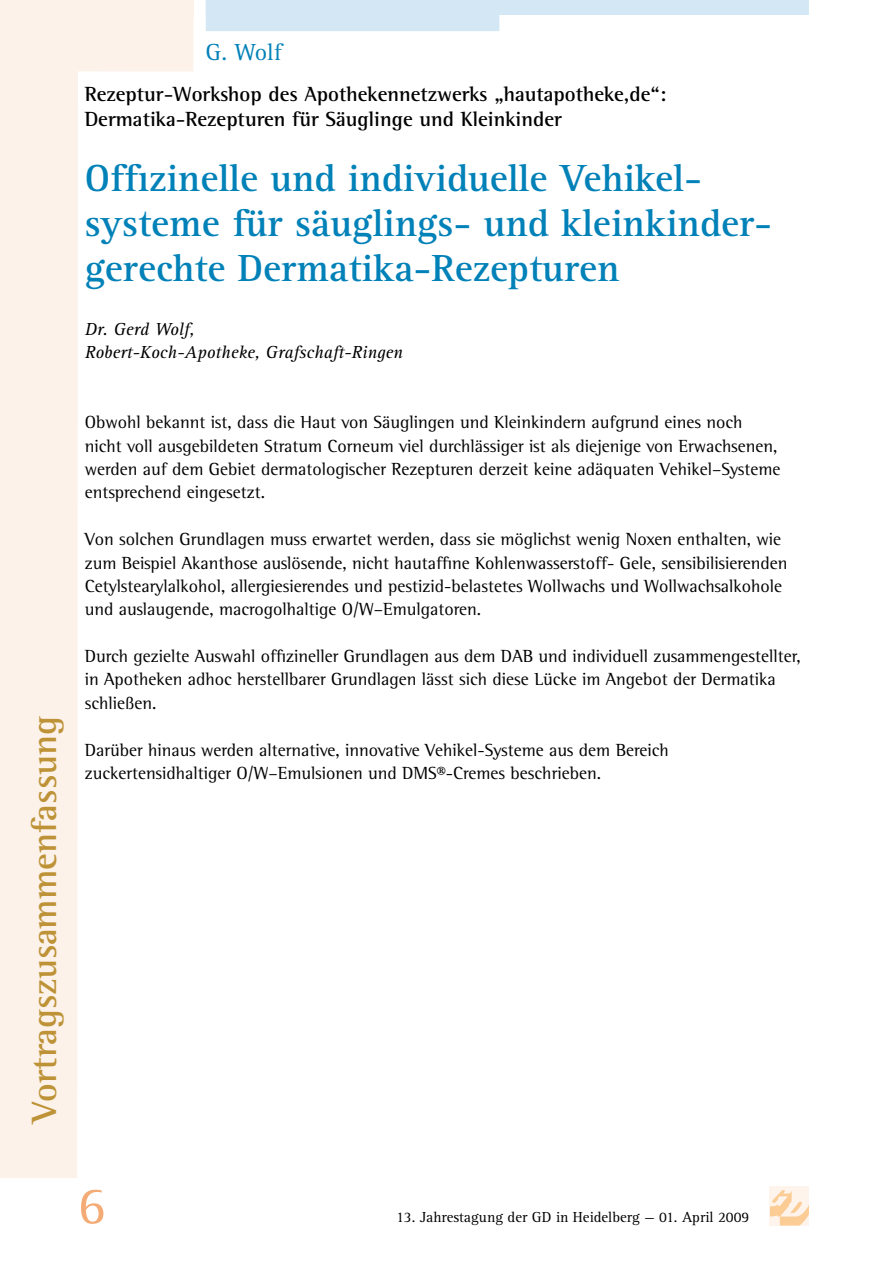
<style>
.page{position:relative;width:893px;height:1263px;background:#fff}
.page>*{position:absolute;margin:0;border:0;box-sizing:border-box;transform-origin:0 0}
.t1{font:54px "Agfa Rotis Serif";color:#f5ab75}
.t2{font:700 39px/45px "Agfa Rotis Serif";color:#0081b8}
.t3{font:700 36px "Agfa Rotis Semi Serif";color:#be9237}
.t4{font:24px "Agfa Rotis Serif";color:#0081b8}
.t5{font:700 21px/25.2px "Agfa Rotis Semi Serif";color:#000}
.t6{font:18px/23.4px "Agfa Rotis Semi Serif";color:#000}
.t7{font:italic 18px/23.4px "Agfa Rotis Serif";color:#000}
.t8{font:15px "Agfa Rotis Serif";color:#000}
</style>
<div class="page">
<div style="left:770px;top:1186px;width:39px;height:39px;background:#fef4ec"></div>
<svg style="left:770px;top:1190px;width:39px;height:35px"></svg>
<svg style="left:0;top:0;width:194px;height:1178px"></svg>
<div style="left:0;top:0;width:193px;height:17px;background:#fcf2ea"></div>
<svg style="left:206px;top:0;width:603px;height:31px"></svg>
<h3 class="t4" style="left:205px;top:39px;width:78px">G. Wolf</h3>
<p class="t5" style="left:85px;top:81px;width:583px">Rezeptur-Workshop des Apothekennetzwerks „hautapotheke,de“:<br>Dermatika-Rezepturen für Säuglinge und Kleinkinder</p>
<h2 class="t2" style="left:85px;top:156px;width:689px">Offizinelle und individuelle Vehikel&shy;systeme für säuglings- und kleinkinder&shy;gerechte Dermatika-Rezepturen</h2>
<p class="t7" style="left:85px;top:318px;width:319px">Dr. Gerd Wolf,<br>Robert-Koch-Apotheke, Grafschaft-Ringen</p>
<h3 class="t3" style="left:23px;top:1123px;width:409px;rotate:-90deg">Vortragszusammenfassung</h3>
<p class="t6" style="left:85px;top:410px;width:697px">Obwohl bekannt ist, dass die Haut von Säuglingen und Kleinkindern aufgrund eines noch nicht voll ausgebildeten Stratum Corneum viel durchlässiger ist als diejenige von Erwachsenen, werden auf dem Gebiet dermatologischer Rezepturen derzeit keine adäquaten Vehikel–Systeme entsprechend eingesetzt.</p>
<p class="t6" style="left:85px;top:527px;width:704px">Von solchen Grundlagen muss erwartet werden, dass sie möglichst wenig Noxen enthalten, wie zum Beispiel Akanthose auslösende, nicht hautaffine Kohlenwasserstoff- Gele, sensibilisierenden Cetylstearylalkohol, allergiesierendes und pestizid-belastetes Wollwachs und Wollwachsalkohole und auslaugende, macrogolhaltige O/W–Emulgatoren.</p>
<p class="t6" style="left:85px;top:644px;width:718px">Durch gezielte Auswahl offizineller Grundlagen aus dem DAB und individuell zusammengestellter, in Apotheken adhoc herstellbarer Grundlagen lässt sich diese Lücke im Angebot der Dermatika schließen.</p>
<p class="t6" style="left:85px;top:738px;width:585px">Darüber hinaus werden alternative, innovative Vehikel-Systeme aus dem Bereich zuckertensidhaltiger O/W–Emulsionen und DMS®-Cremes beschrieben.</p>
<h1 class="t1" style="left:78px;top:1175px;width:30px">6</h1>
<p class="t8" style="left:396px;top:1208px;width:355px">13. Jahrestagung der GD in Heidelberg — 01. April 2009</p>
</div>
